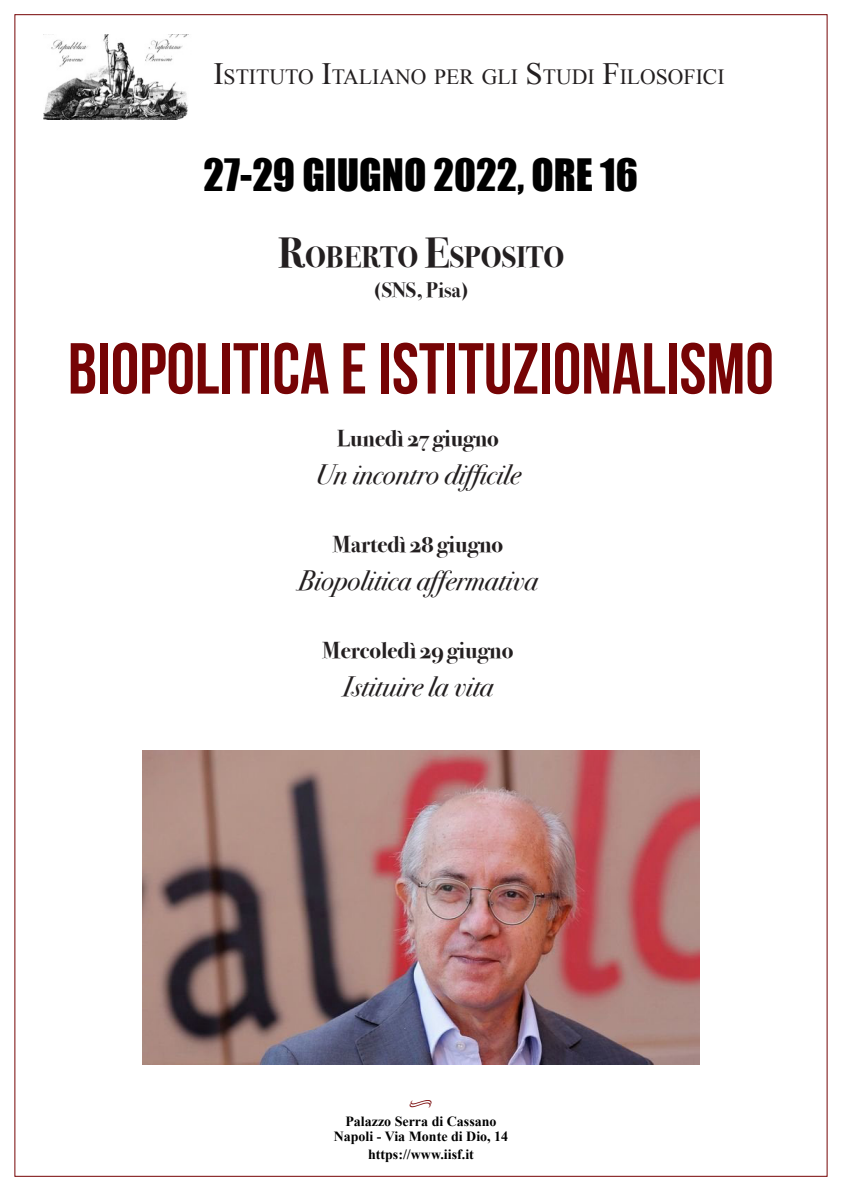
<style>
.page{position:relative;width:842px;height:1191px;background:#fff}
.page>*{position:absolute;margin:0;border:0;box-sizing:border-box;transform-origin:0 0}
.t1{font:72px "Bebas Neue";color:#760405}
.t2{font:41px "Impact";color:#000}
.t3{font:700 29.4px "Bodoni Svty Two OSITCTT";color:#231f20}
.t4{font:italic 28px "Bodoni Svty Two OSITCTT";color:#231f20}
.t5{font:700 23px "Bodoni Svty Two OSITCTT";color:#231f20}
.t6{font:21.7px "Times New Roman";color:#231f20}
.t7{font:700 21px "Bodoni Svty Two OSITCTT";color:#231f20}
.t8{font:14.9px "Minion Pro";color:#760405}
.t9{font:700 14px "Times New Roman";color:#000}
.s1{font-size:31px}
.s2{font-size:42px}
</style>
<div class="page">
<img style="left:44px;top:34px;width:145px;height:86px">
<img style="left:142px;top:751px;width:558px;height:313px">
<p class="t6" style="left:213px;top:62px;width:512px"><span class="s1">I</span>STITUTO <span class="s1">I</span>TALIANO PER GLI <span class="s1">S</span> TUDI <span class="s1">F</span>ILOSOFICI</p>
<p class="t2" style="left:204px;top:143px;width:436px">27-29 GIUGNO 2022, ORE 16</p>
<p class="t3" style="left:278px;top:240px;width:287px"><span class="s2">R</span>OBERTO <span class="s2">E</span>SPOSITO</p>
<p class="t7" style="left:373px;top:278px;width:97px">(SNS, Pisa)</p>
<p class="t1" style="left:68px;top:329px;width:707px">BIOPOLITICA E ISTITUZIONALISMO</p>
<p class="t5" style="left:337px;top:424px;width:163px">Lunedì 27 giugno</p>
<p class="t4" style="left:315px;top:457px;width:207px">Un incontro difficile</p>
<p class="t5" style="left:333px;top:530px;width:172px">Martedì 28 giugno</p>
<p class="t4" style="left:298px;top:563px;width:242px">Biopolitica affermativa</p>
<p class="t5" style="left:323px;top:636px;width:192px">Mercoledì 29 giugno</p>
<p class="t4" style="left:343px;top:669px;width:152px">Istituire la vita</p>
<p class="t8" style="left:409px;top:1092px;width:25px">•</p>
<p class="t9" style="left:345px;top:1111px;width:153px">Palazzo Serra di Cassano</p>
<p class="t9" style="left:334px;top:1126px;width:176px">Napoli - Via Monte di Dio, 14</p>
<p class="t9" style="left:368px;top:1144px;width:107px">https://www.iisf.it</p>
</div>
